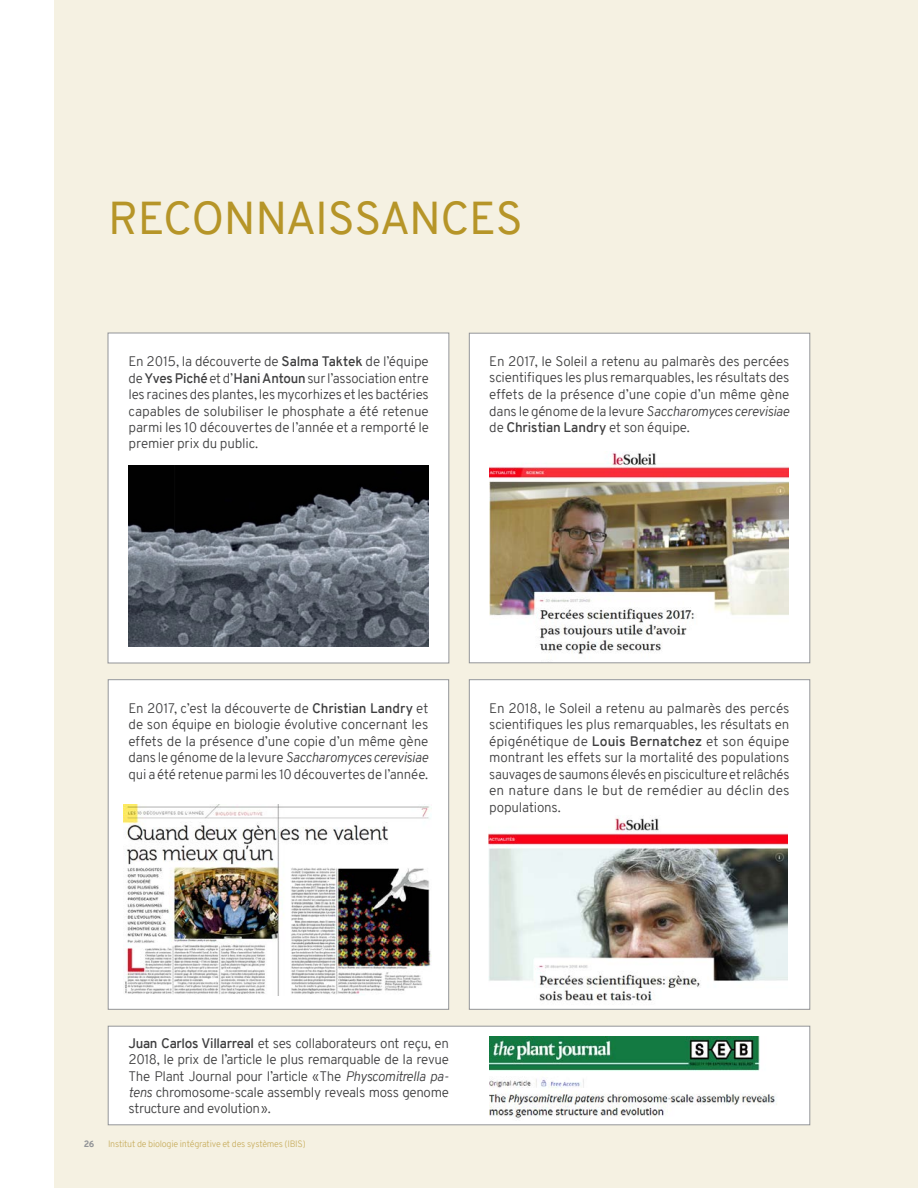
<style>
.page{position:relative;width:918px;height:1188px;background:#fff}
.page>*{position:absolute;margin:0;border:0;box-sizing:border-box;transform-origin:0 0}
.titre{font:45px "Overpass";letter-spacing:-.01em;color:#b69528}
.texte_courant{font:300 13.5px/16.5px "Overpass";letter-spacing:-.01em;color:#3e3e3f;text-align:justify}
.t1{font:300 9px "Overpass";letter-spacing:-.025em;color:#c9af61}
.t2{font:800 9px "Overpass";color:#939598}
.s1{font-weight:600}
.s2{font-style:italic}
</style>
<div class="page">
<div style="left:54px;top:0;width:864px;height:1188px;background:#f5f1e2"></div>
<div style="left:108px;top:333px;width:341px;height:330px;background:#fff"></div>
<img style="left:129px;top:465px;width:300px;height:181px">
<div style="left:108px;top:333px;width:341px;height:330px;border:1px solid #939598"></div>
<div style="left:108px;top:680px;width:341px;height:329px;background:#fff"></div>
<img style="left:124px;top:805px;width:308px;height:191px">
<div style="left:108px;top:679px;width:341px;height:331px;border:1px solid #939598"></div>
<div style="left:108px;top:1026px;width:702px;height:99px;background:#fff"></div>
<img style="left:489px;top:1036px;width:288px;height:82px">
<div style="left:108px;top:1026px;width:702px;height:99px;border:1px solid #939598"></div>
<div style="left:469px;top:680px;width:341px;height:329px;background:#fff"></div>
<img style="left:488px;top:818px;width:299px;height:183px">
<div style="left:469px;top:679px;width:341px;height:331px;border:1px solid #939598"></div>
<div style="left:469px;top:333px;width:341px;height:330px;background:#fff"></div>
<img style="left:489px;top:452px;width:299px;height:202px">
<div style="left:469px;top:333px;width:341px;height:330px;border:1px solid #939598"></div>
<p class="titre" style="left:108px;top:186px;width:416px">RECONNAISSANCES</p>
<p class="texte_courant" style="left:129px;top:353px;width:302px">En 2015, la découverte de <span class="s1">Salma Taktek</span> de l’équipe de <span class="s1">Yves Piché</span> et d’<span class="s1">Hani Antoun</span> sur l’association entre les racines des plantes, les mycorhizes et les bactéries capables de solubiliser le phosphate a été retenue parmi les 10 découvertes de l’année et a remporté le premier prix du public.</p>
<p class="texte_courant" style="left:489px;top:353px;width:302px">En 2017, le Soleil a retenu au palmarès des percées scientifiques les plus remarquables, les résultats des effets de la présence d’une copie d’un même gène dans le génome de la levure <span class="s2">Saccharomyces cerevisiae </span>de <span class="s1">Christian Landry</span> et son équipe.</p>
<p class="texte_courant" style="left:129px;top:700px;width:301px">En 2017, c’est la découverte de <span class="s1">Christian Landry</span> et de son équipe en biologie évolutive concernant les effets de la présence d’une copie d’un même gène dans le génome de la levure <span class="s2">Saccharomyces cerevisiae </span>qui a été retenue parmi les 10 découvertes de l’année.</p>
<p class="texte_courant" style="left:489px;top:700px;width:302px">En 2018, le Soleil a retenu au palmarès des percés scientifiques les plus remarquables, les résultats en épigénétique de <span class="s1">Louis Bernatchez</span> et son équipe montrant les effets sur la mortalité des populations sauvages de saumons élevés en pisciculture et relâchés en nature dans le but de remédier au déclin des populations.</p>
<p class="texte_courant" style="left:129px;top:1035px;width:322px"><span class="s1">Juan Carlos Villarreal</span> et ses collaborateurs ont reçu, en 2018, le prix de l’article le plus remarquable de la revue The Plant Journal pour l’article «The <span class="s2">Physcomitrella pa&shy;tens</span> chromosome-scale assembly reveals moss genome structure and evolution».</p>
<p class="t2" style="left:84px;top:1138px;width:12px">26</p>
<p class="t1" style="left:108px;top:1138px;width:199px">Institut de biologie intégrative et des systèmes (IBIS)</p>
</div>
